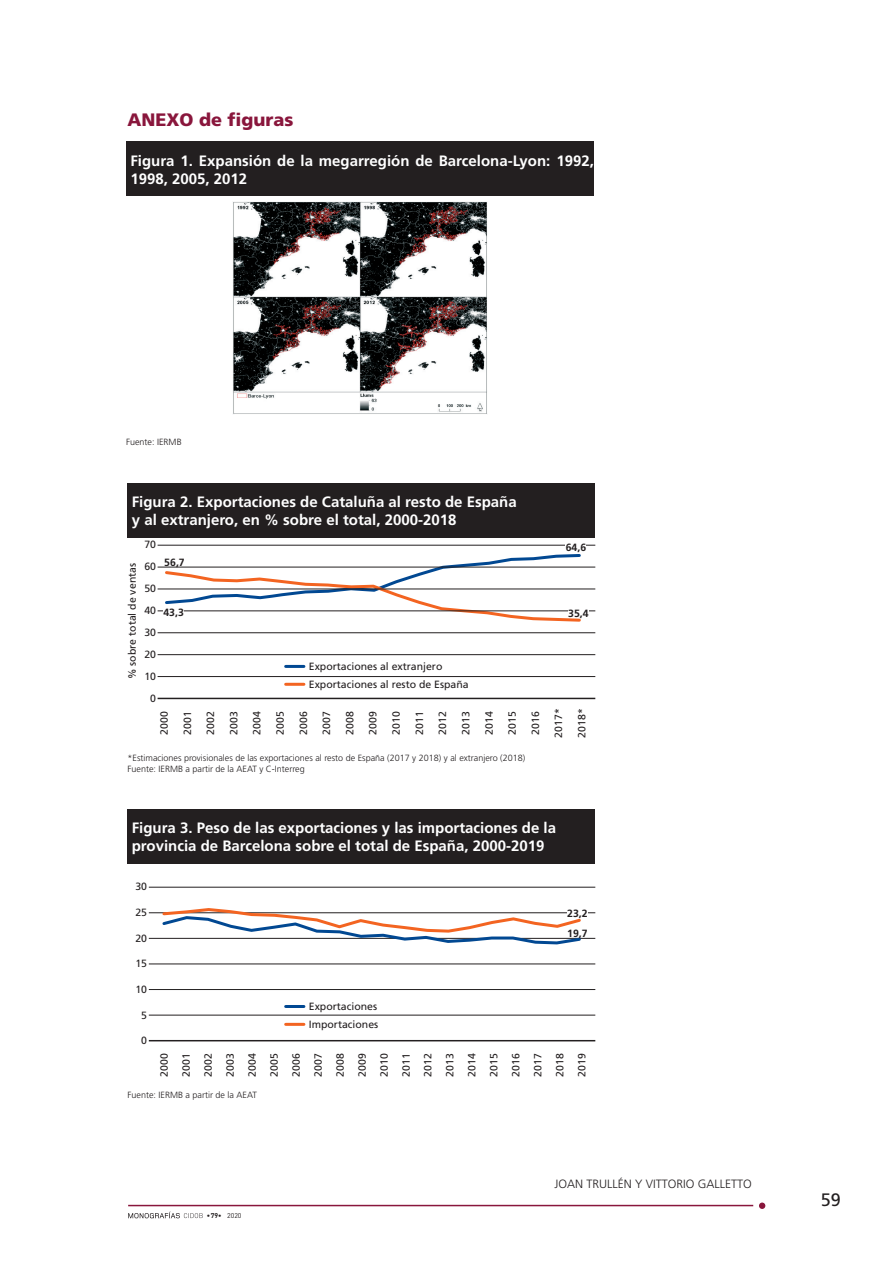
<style>
.page{position:relative;width:893px;height:1263px;background:#fff}
.page>*{position:absolute;margin:0;border:0;box-sizing:border-box;transform-origin:0 0}
.t1{font:900 18px "Frutiger";color:#89163c}
.t2{font:18px "Frutiger";color:#231f20}
.t3{font:700 15px/18px "Frutiger";color:#fff}
.t4{font:300 12px "Frutiger";color:#231f20}
.t5{font:10.5px/22px "Frutiger";color:#231f20}
.t6{font:700 10.5px/19.5px "Frutiger";color:#231f20}
.t7{font:300 9px/10.8px "Frutiger";color:#231f20}
.t8{font:700 6.9px "DIN";color:#231f20}
.s1{font-weight:400}
</style>
<div class="page">
<hr style="left:128px;top:1205px;width:625px;height:1px;background:#89163c">
<div style="left:759px;top:1202px;width:6px;height:7px;background:#89163c;border-radius:50%"></div>
<svg style="left:128px;top:1211px;width:75px;height:7px"></svg>
<div style="left:126px;top:142px;width:468px;height:54px;background:#231f20"></div>
<img style="left:233px;top:202px;width:254px;height:212px">
<div style="left:128px;top:483px;width:467px;height:54px;background:#231f20"></div>
<svg style="left:163px;top:554px;width:419px;height:68px"></svg>
<hr style="left:158px;top:545px;width:437px;height:1px;background:#231f20">
<hr style="left:158px;top:567px;width:437px;height:1px;background:#231f20">
<hr style="left:158px;top:589px;width:437px;height:1px;background:#231f20">
<hr style="left:158px;top:611px;width:437px;height:1px;background:#231f20">
<hr style="left:158px;top:632px;width:437px;height:1px;background:#231f20">
<hr style="left:158px;top:654px;width:437px;height:1px;background:#231f20">
<hr style="left:158px;top:676px;width:437px;height:1px;background:#231f20">
<hr style="left:158px;top:698px;width:437px;height:1px;background:#231f20">
<hr style="left:286px;top:665px;width:18px;height:3px;background:#014892">
<hr style="left:286px;top:683px;width:18px;height:3px;background:#f36421">
<div style="left:164px;top:558px;width:21px;height:8px;background:#fff"></div>
<div style="left:163px;top:608px;width:21px;height:8px;background:#fff"></div>
<div style="left:566px;top:543px;width:20px;height:8px;background:#fff"></div>
<div style="left:568px;top:609px;width:21px;height:8px;background:#fff"></div>
<div style="left:128px;top:809px;width:467px;height:54px;background:#231f20"></div>
<hr style="left:149px;top:887px;width:446px;height:1px;background:#231f20">
<hr style="left:149px;top:912px;width:446px;height:1px;background:#231f20">
<hr style="left:149px;top:938px;width:446px;height:1px;background:#231f20">
<hr style="left:149px;top:964px;width:446px;height:1px;background:#231f20">
<hr style="left:149px;top:989px;width:446px;height:1px;background:#231f20">
<hr style="left:149px;top:1015px;width:446px;height:1px;background:#231f20">
<hr style="left:149px;top:1040px;width:446px;height:1px;background:#231f20">
<hr style="left:286px;top:1005px;width:18px;height:3px;background:#014892">
<hr style="left:286px;top:1023px;width:18px;height:3px;background:#f36421">
<svg style="left:160px;top:908px;width:423px;height:37px"></svg>
<div style="left:567px;top:909px;width:21px;height:8px;background:#fff"></div>
<div style="left:567px;top:928px;width:21px;height:8px;background:#fff"></div>
<h1 class="t1" style="left:128px;top:109px;width:168px">ANEXO de figuras</h1>
<h2 class="t3" style="left:130px;top:151px;width:465px">Figura 1. Expansión de la megarregión de Barcelona-Lyon: 1992,<br>1998, 2005, 2012</h2>
<p class="t7" style="left:126px;top:437px;width:57px">Fuente: IERMB</p>
<h2 class="t3" style="left:132px;top:493px;width:386px">Figura 2. Exportaciones de Cataluña al resto de España y al extranjero, en % sobre el total, 2000-2018</h2>
<p class="t5" style="left:144px;top:533px;width:13px;text-align:center">70<br>60<br>50<br>40<br>30<br>20<br>10<br>0</p>
<p class="t6" style="left:164px;top:552px;width:22px">56,7</p>
<p class="t5" style="left:121px;top:679px;width:118px;rotate:-90deg">% sobre total de ventas</p>
<p class="t6" style="left:163px;top:603px;width:22px">43,3</p>
<p class="t5" style="left:309px;top:658px;width:161px;line-height:17.9px">Exportaciones al extranjero<br>Exportaciones al resto de España</p>
<p class="t6" style="left:566px;top:537px;width:22px">64,6</p>
<p class="t6" style="left:568px;top:604px;width:22px">35,4</p>
<p class="t5" style="left:153px;top:735px;width:25px;rotate:-90deg">2000</p>
<p class="t5" style="left:176px;top:735px;width:25px;rotate:-90deg">2001</p>
<p class="t5" style="left:199px;top:735px;width:25px;rotate:-90deg">2002</p>
<p class="t5" style="left:223px;top:735px;width:25px;rotate:-90deg">2003</p>
<p class="t5" style="left:246px;top:735px;width:25px;rotate:-90deg">2004</p>
<p class="t5" style="left:269px;top:735px;width:25px;rotate:-90deg">2005</p>
<p class="t5" style="left:292px;top:735px;width:25px;rotate:-90deg">2006</p>
<p class="t5" style="left:315px;top:735px;width:25px;rotate:-90deg">2007</p>
<p class="t5" style="left:339px;top:735px;width:25px;rotate:-90deg">2008</p>
<p class="t5" style="left:362px;top:735px;width:25px;rotate:-90deg">2009</p>
<p class="t5" style="left:385px;top:735px;width:25px;rotate:-90deg">2010</p>
<p class="t5" style="left:408px;top:735px;width:25px;rotate:-90deg">2011</p>
<p class="t5" style="left:431px;top:735px;width:25px;rotate:-90deg">2012</p>
<p class="t5" style="left:455px;top:735px;width:25px;rotate:-90deg">2013</p>
<p class="t5" style="left:478px;top:735px;width:25px;rotate:-90deg">2014</p>
<p class="t5" style="left:501px;top:735px;width:25px;rotate:-90deg">2015</p>
<p class="t5" style="left:524px;top:735px;width:25px;rotate:-90deg">2016</p>
<p class="t5" style="left:548px;top:737px;width:31px;rotate:-90deg">2017*</p>
<p class="t5" style="left:571px;top:737px;width:31px;rotate:-90deg">2018*</p>
<p class="t7" style="left:128px;top:753px;width:399px">*Estimaciones provisionales de las exportaciones al resto de España (2017 y 2018) y al extranjero (2018)<br>Fuente: IERMB a partir de la AEAT y C-Interreg</p>
<h2 class="t3" style="left:132px;top:819px;width:426px">Figura 3. Peso de las exportaciones y las importaciones de la provincia de Barcelona sobre el total de España, 2000-2019</h2>
<p class="t5" style="left:135px;top:875px;width:13px">30</p>
<p class="t5" style="left:135px;top:901px;width:13px">25</p>
<p class="t5" style="left:135px;top:927px;width:13px">20</p>
<p class="t5" style="left:135px;top:952px;width:13px">15</p>
<p class="t5" style="left:135px;top:978px;width:13px">10</p>
<p class="t5" style="left:141px;top:1004px;width:7px">5</p>
<p class="t5" style="left:141px;top:1029px;width:7px">0</p>
<p class="t5" style="left:153px;top:1077px;width:25px;text-align:justify;rotate:-90deg">2000<br>2001<br>2002<br>2003<br>2004<br>2005<br>2006<br>2007<br>2008<br>2009<br>2010<br>2011<br>2012<br>2013<br>2014<br>2015<br>2016<br>2017<br>2018<br>2019</p>
<p class="t6" style="left:567px;top:903px;width:22px">23,2<br>19,7</p>
<p class="t5" style="left:309px;top:998px;width:71px;line-height:17.9px">Exportaciones<br>Importaciones</p>
<p class="t7" style="left:128px;top:1089px;width:131px">Fuente: IERMB a partir de la AEAT</p>
<p class="t8" style="left:207px;top:1211px;width:36px">•79• <span class="s1">2020</span></p>
<p class="t4" style="left:554px;top:1177px;width:199px">JOAN TRULLÉN Y VITTORIO GALLETTO</p>
<h1 class="t2" style="left:821px;top:1189px;width:22px">59</h1>
</div>
